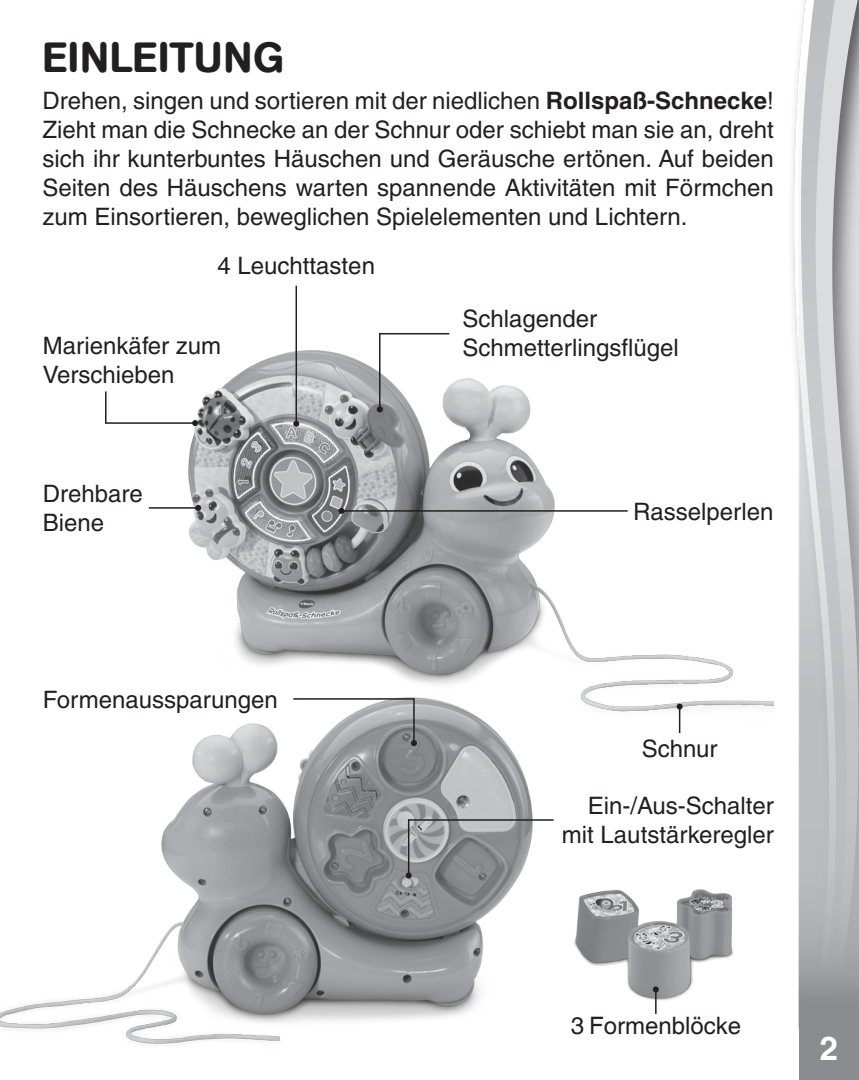
<style>
.page{position:relative;width:859px;height:1080px;background:#fff}
.page>*{position:absolute;margin:0;border:0;box-sizing:border-box;transform-origin:0 0}
.Headline{font:500 42px "AG Book Rounded";letter-spacing:.02em;color:#231f20}
.Body_text_hang{font:700 33px "Helvetica";color:#fff}
.Number{font:700 33px "Helvetica";color:#fff}
.t1{font:700 27px "Helvetica";color:#fff}
.Text{font:500 24px/28.8px "Helvetica";color:#231f20;text-align:justify}
.Body_text{font:500 24px/28.8px "Helvetica";color:#231f20}
.Headline-2{font:24px "Helvetica";color:#231f20}
.s1{font-weight:700}
</style>
<div class="page">
<svg style="left:793px;top:59px;width:6px;height:970px"></svg>
<svg style="left:799px;top:0;width:60px;height:1080px;background:#bebfc1"></svg>
<img style="left:574px;top:889px;width:160px;height:126px">
<img style="left:188px;top:333px;width:586px;height:379px">
<img style="left:0;top:681px;width:554px;height:363px">
<hr style="left:341px;top:510px;width:287px;height:2px;background:#231f20">
<svg style="left:338px;top:508px;width:6px;height:6px"></svg>
<hr style="left:296px;top:286px;width:1px;height:138px;background:#231f20">
<svg style="left:293px;top:421px;width:6px;height:6px"></svg>
<hr style="left:149px;top:507px;width:49px;height:2px;background:#231f20">
<svg style="left:195px;top:505px;width:6px;height:6px"></svg>
<hr style="left:379px;top:333px;width:1px;height:76px;background:#231f20">
<svg style="left:377px;top:406px;width:6px;height:6px"></svg>
<hr style="left:105px;top:422px;width:90px;height:2px;background:#231f20">
<svg style="left:192px;top:420px;width:6px;height:6px"></svg>
<hr style="left:379px;top:333px;width:70px;height:1px;background:#231f20">
<hr style="left:105px;top:391px;width:2px;height:32px;background:#231f20">
<hr style="left:293px;top:698px;width:122px;height:2px;background:#231f20">
<svg style="left:677px;top:704px;width:6px;height:29px"></svg>
<hr style="left:413px;top:699px;width:2px;height:44px;background:#231f20">
<svg style="left:411px;top:740px;width:6px;height:6px"></svg>
<hr style="left:408px;top:819px;width:1px;height:56px;background:#231f20">
<svg style="left:406px;top:872px;width:6px;height:6px"></svg>
<hr style="left:408px;top:819px;width:146px;height:2px;background:#231f20">
<hr style="left:655px;top:989px;width:2px;height:25px;background:#231f20">
<svg style="left:653px;top:986px;width:6px;height:6px"></svg>
<p class="Headline" style="left:42px;top:33px;width:243px">EINLEITUNG</p>
<p class="Text" style="left:42px;top:87px;width:733px">Drehen, singen und sortieren mit der niedlichen <span class="s1">Rollspaß-Schnecke</span>!<br>Zieht man die Schnecke an der Schnur oder schiebt man sie an, dreht sich ihr kunterbuntes Häuschen und Geräusche ertönen. Auf beiden Seiten des Häuschens warten spannende Aktivitäten mit Förmchen zum Einsortieren, beweglichen Spielelementen und Lichtern.</p>
<p class="Body_text" style="left:218px;top:251px;width:159px">4 Leuchttasten</p>
<p class="Body_text" style="left:43px;top:332px;width:180px">Marienkäfer zum<br>Verschieben</p>
<p class="Body_text" style="left:43px;top:479px;width:102px">Drehbare<br>Biene</p>
<p class="Body_text" style="left:43px;top:685px;width:237px">Formenaussparungen</p>
<p class="Body_text" style="left:462px;top:305px;width:218px">Schlagender<br>Schmetterlingsflügel</p>
<p class="Body_text" style="left:633px;top:497px;width:142px">Rasselperlen</p>
<p class="Body_text" style="left:642px;top:734px;width:77px">Schnur</p>
<p class="Body_text" style="left:562px;top:791px;width:213px;text-align:right">Ein-/Aus-Schalter mit Lautstärkeregler</p>
<p class="Headline-2" style="left:571px;top:1012px;width:172px">3 Formenblöcke</p>
<p class="t1" style="left:827px;top:1022px;width:17px">2</p>
<p class="Body_text_hang" style="left:822px;top:1021px;width:20px">2</p>
<p class="Number" style="left:820px;top:1029px;width:20px">2</p>
</div>
